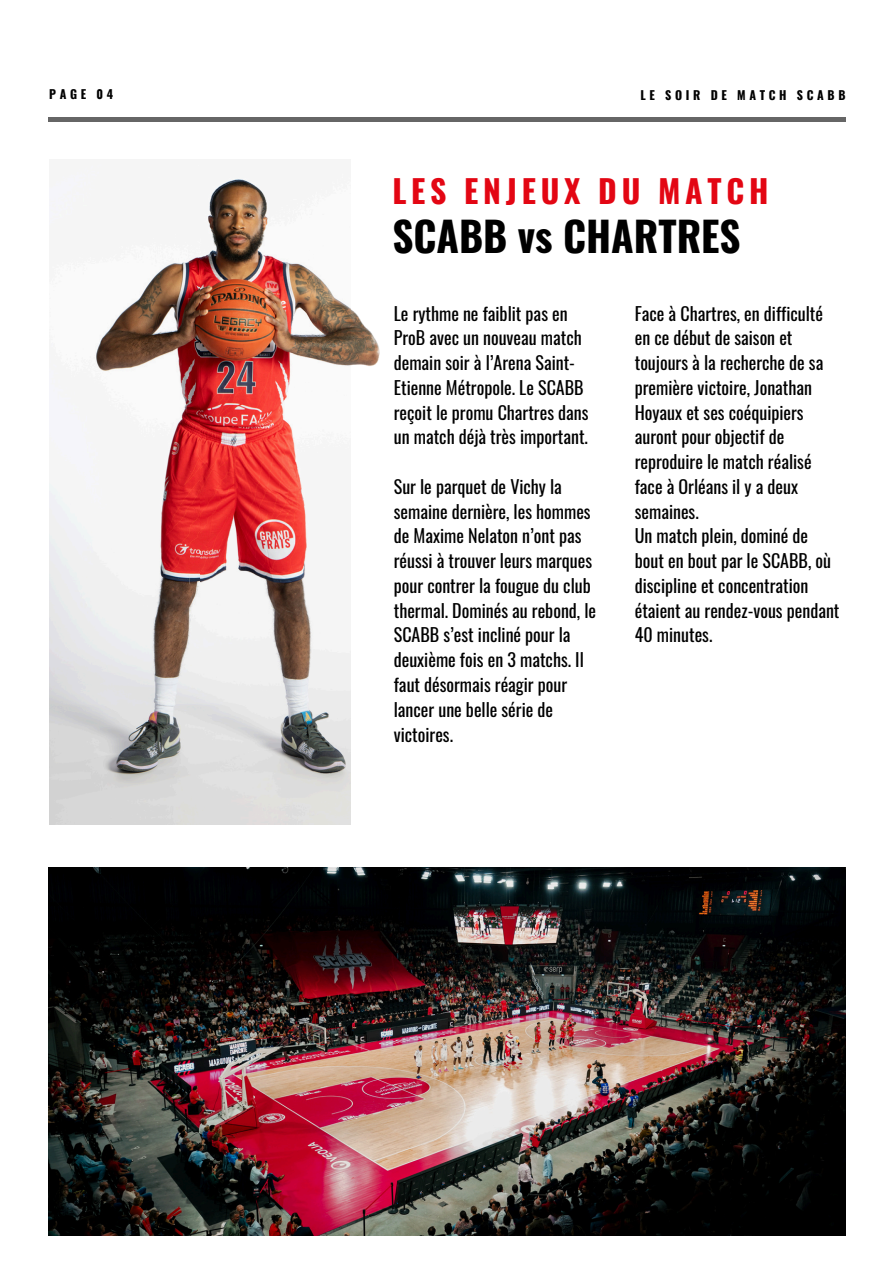
<style>
.page{position:relative;width:894px;height:1264px;background:#fff}
.page>*{position:absolute;margin:0;border:0;box-sizing:border-box;transform-origin:0 0}
.t1{font:700 40.95px "Oswald";color:#000}
.t2{font:700 31.8px "Oswald";letter-spacing:.15em;color:#e30613}
.t3{font:18px/24.8px "Oswald";color:#000}
.t4{font:700 12.15px "Oswald";letter-spacing:.3em;color:#000}
</style>
<div class="page">
<img style="left:49px;top:256px;width:151px;height:568px">
<hr style="left:48px;top:118px;width:796px;height:3px;background:#666">
<img style="left:48px;top:867px;width:796px;height:368px">
<img style="left:200px;top:117px;width:263px;height:708px">
<h3 class="t4" style="left:49px;top:85px;width:65px">PAGE 04</h3>
<h3 class="t4" style="left:640px;top:85px;width:206px">LE SOIR DE MATCH SCABB</h3>
<p class="t2" style="left:392px;top:166px;width:377px">LES ENJEUX DU MATCH</p>
<p class="t1" style="left:392px;top:204px;width:350px">SCABB vs CHARTRES</p>
<h2 class="t3" style="left:393px;top:300px;width:196px">Le rythme ne faiblit pas en<br>ProB avec un nouveau match demain soir à l’Arena Saint-<br>Etienne Métropole. Le SCABB reçoit le promu Chartres dans un match déjà très important.</h2>
<h1 class="t3" style="left:393px;top:473px;width:204px">Sur le parquet de Vichy la semaine dernière, les hommes de Maxime Nelaton n’ont pas réussi à trouver leurs marques pour contrer la fougue du club thermal. Dominés au rebond, le<br>SCABB s’est incliné pour la deuxième fois en 3 matchs. Il faut désormais réagir pour lancer une belle série de victoires.</h1>
<h3 class="t3" style="left:634px;top:300px;width:206px">Face à Chartres, en difficulté en ce début de saison et toujours à la recherche de sa première victoire, Jonathan<br>Hoyaux et ses coéquipiers auront pour objectif de reproduire le match réalisé face à Orléans il y a deux semaines.<br>Un match plein, dominé de bout en bout par le SCABB, où discipline et concentration étaient au rendez-vous pendant<br>40 minutes.</h3>
</div>
